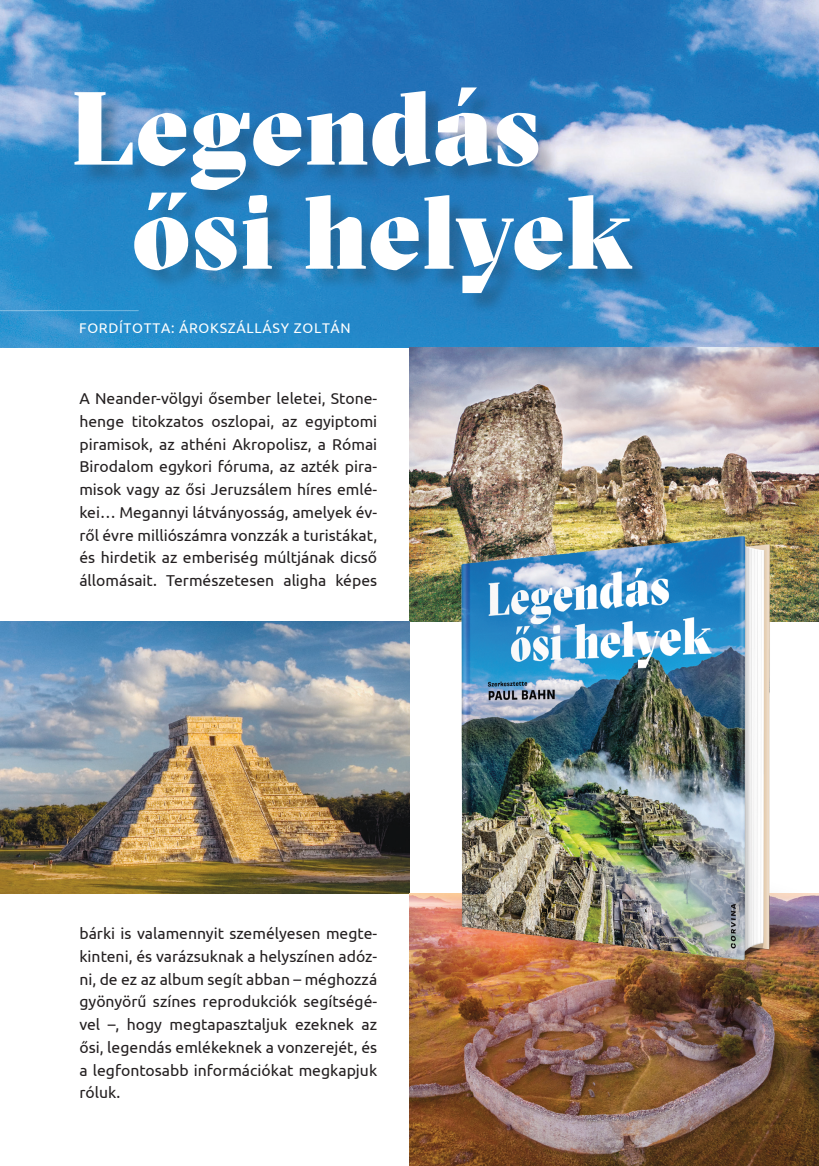
<style>
.page{position:relative;width:819px;height:1166px;background:#fff}
.page>*{position:absolute;margin:0;border:0;box-sizing:border-box;transform-origin:0 0}
.t1{font:103.42px "GT Sectra Display Super";letter-spacing:.005em;color:#fff}
.t2{font:15.75px/22.8px "Ubuntu";color:#231f20;text-align:justify}
.t3{font:14px "Ubuntu";letter-spacing:.05em;color:#fff}
</style>
<div class="page">
<img style="left:0;top:0;width:819px;height:347px">
<img style="left:409px;top:347px;width:410px;height:274px">
<img style="left:0;top:621px;width:409px;height:273px">
<img style="left:409px;top:893px;width:410px;height:273px">
<img style="left:425px;top:493px;width:394px;height:502px">
<div style="left:78px;top:91px;width:575px;height:224px;background:#231f20;opacity:.23"></div>
<hr style="left:0;top:310px;width:139px;height:1px;background:#fff">
<p class="t1" style="left:72px;top:60px;width:469px">Legendás</p>
<p class="t1" style="left:132px;top:164px;width:502px">ősi helyek</p>
<p class="t3" style="left:79px;top:320px;width:273px">FORDÍTOTTA: ÁROKSZÁLLÁSY ZOLTÁN</p>
<p class="t2" style="left:79px;top:387px;width:299px">A Neander-völgyi ősember leletei, Stone&shy;henge titokzatos oszlopai, az egyiptomi piramisok, az athéni Akropolisz, a Római Birodalom egykori fóruma, az azték pira&shy;misok vagy az ősi Jeruzsálem híres emlé&shy;kei… Megannyi látványosság, amelyek év&shy;ről évre milliószámra vonzzák a turistákat, és hirdetik az emberiség múltjának dicső állomásait. Természetesen aligha képes</p>
<p class="t2" style="left:79px;top:921px;width:299px">bárki is valamennyit személyesen megte&shy;kinteni, és varázsuknak a helyszínen adóz&shy;ni, de ez az album segít abban – méghozzá gyönyörű színes reprodukciók segítségé&shy;vel –, hogy megtapasztaljuk ezeknek az ősi, legendás emlékeknek a vonzerejét, és a legfontosabb információkat megkapjuk róluk.</p>
</div>
